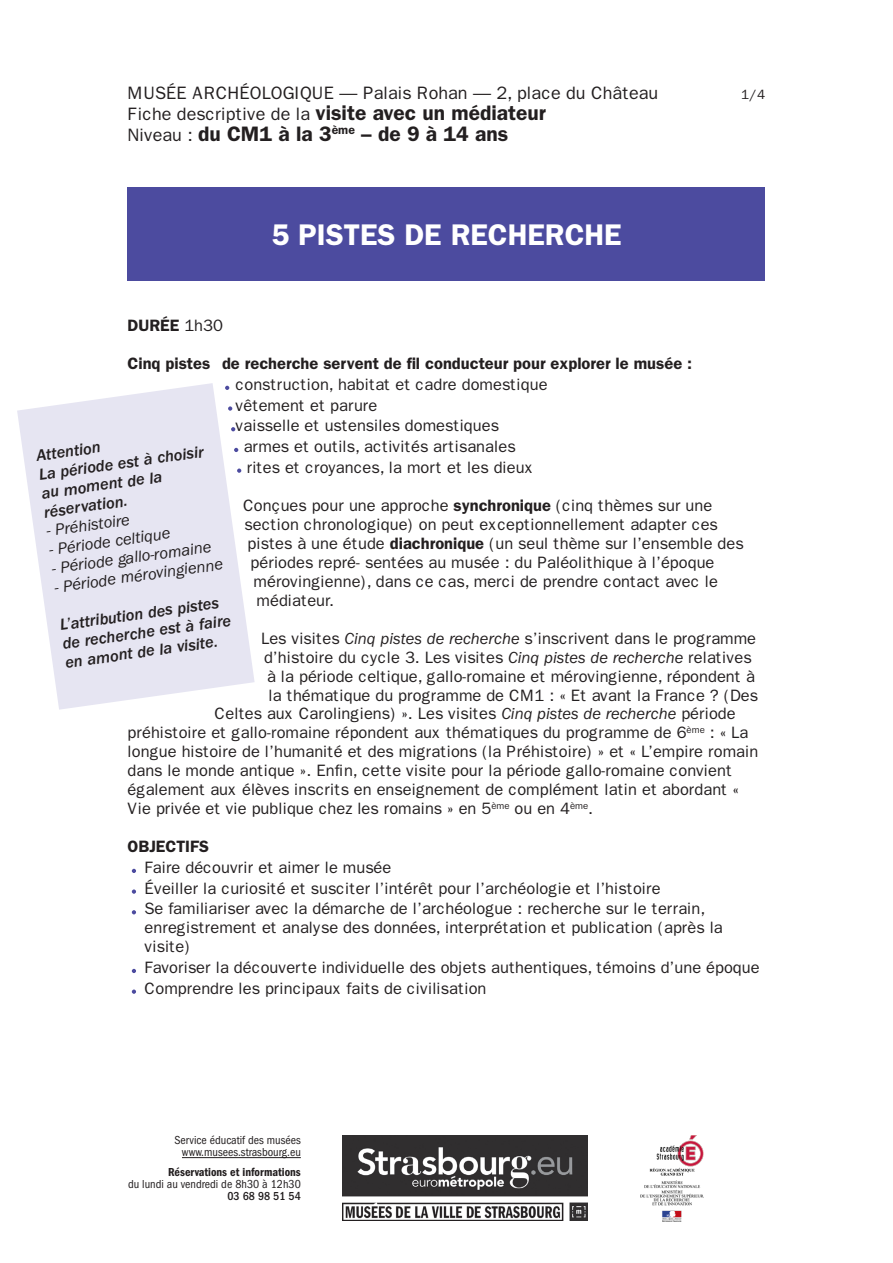
<style>
.page{position:relative;width:893px;height:1263px;background:#fff}
.page>*{position:absolute;margin:0;border:0;box-sizing:border-box;transform-origin:0 0}
.t1{font:600 30px "Franklin Gothic";color:#fff}
.t2{font:600 21px "Franklin Gothic";color:#231f20}
.t3{font:18px "Franklin Gothic";color:#231f20}
.t4{font:16.5px/18.9px "Franklin Gothic";color:#231f20}
.t5{font:italic 500 16.5px/18.9px "Franklin Gothic";color:#231f20}
.t6{font:600 16.5px "Franklin Gothic";color:#231f20}
.t7{font:italic 16.5px "Franklin Gothic";color:#231f20}
.t8{font:13.5px "Franklin Gothic";color:#231f20}
.t9{font:condensed 12px "Franklin Gothic";color:#231f20}
.t10{font:600 condensed 12px "Franklin Gothic";color:#231f20}
.t11{font:500 condensed 12px "Franklin Gothic";color:#231f20}
.s1{font-weight:400;font-size:18px}
.s2{font-weight:400}
.s3{font-weight:600}
.s4{font-style:italic}
</style>
<div class="page">
<div style="left:128px;top:187px;width:637px;height:94px;background:#4c4b9f"></div>
<svg style="left:132px;top:869px;width:4px;height:4px"></svg>
<svg style="left:132px;top:889px;width:4px;height:5px"></svg>
<svg style="left:132px;top:910px;width:4px;height:4px"></svg>
<svg style="left:132px;top:969px;width:4px;height:4px"></svg>
<svg style="left:132px;top:989px;width:4px;height:5px"></svg>
<svg style="left:17px;top:383px;width:238px;height:327px;fill:#e6e5f2"></svg>
<img style="left:343px;top:1135px;width:244px;height:85px">
<img style="left:641px;top:1135px;width:63px;height:86px">
<hr style="left:182px;top:1157px;width:119px;height:1px;background:#231f20">
<p class="t3" style="left:128px;top:82px;width:532px">MUSÉE ARCHÉOLOGIQUE — Palais Rohan — 2, place du Château</p>
<p class="t8" style="left:741px;top:86px;width:26px">1/4</p>
<p class="t2" style="left:128px;top:100px;width:420px"><span class="s1">Fiche descriptive de la</span> visite avec un médiateur</p>
<p class="t2" style="left:128px;top:121px;width:382px"><span class="s1">Niveau :</span> du CM1 à la 3<sup>ème</sup> – de 9 à 14 ans</p>
<p class="t1" style="left:271px;top:217px;width:352px">5 PISTES DE RECHERCHE</p>
<p class="t6" style="left:128px;top:316px;width:97px">DURÉE <span class="s2">1h30</span></p>
<p class="t6" style="left:128px;top:354px;width:566px">Cinq pistes de recherche servent de fil conducteur pour explorer le musée :</p>
<p class="t4" style="left:236px;top:375px;width:314px">construction, habitat et cadre domestique</p>
<p class="t4" style="left:236px;top:396px;width:143px">vêtement et parure</p>
<p class="t4" style="left:236px;top:416px;width:265px">vaisselle et ustensiles domestiques</p>
<p class="t4" style="left:244px;top:437px;width:273px">armes et outils, activités artisanales</p>
<p class="t4" style="left:247px;top:458px;width:288px">rites et croyances, la mort et les dieux</p>
<p class="t4" style="left:243px;top:496px;width:471px">Conçues pour une approche <span class="s3">synchronique</span> (cinq thèmes sur une</p>
<p class="t4" style="left:245px;top:515px;width:475px">section chronologique) on peut exceptionnellement adapter ces</p>
<p class="t4" style="left:248px;top:534px;width:497px">pistes à une étude <span class="s3">diachronique</span> (un seul thème sur l’ensemble des</p>
<p class="t4" style="left:251px;top:553px;width:465px">périodes repré- sentées au musée : du Paléolithique à l’époque</p>
<p class="t4" style="left:254px;top:572px;width:466px">mérovingienne), dans ce cas, merci de prendre contact avec le</p>
<p class="t4" style="left:257px;top:591px;width:79px">médiateur.</p>
<p class="t4" style="left:261px;top:629px;width:497px">Les visites <span class="s4">Cinq pistes de recherche</span> s’inscrivent dans le programme</p>
<p class="t4" style="left:264px;top:648px;width:489px">d’histoire du cycle 3. Les visites <span class="s4">Cinq pistes de recherche</span> relatives</p>
<p class="t4" style="left:267px;top:667px;width:489px">à la période celtique, gallo-romaine et mérovingienne, répondent à</p>
<p class="t4" style="left:269px;top:685px;width:491px">la thématique du programme de CM1 : « Et avant la France ? (Des</p>
<p class="t4" style="left:215px;top:704px;width:523px">Celtes aux Carolingiens) ». Les visites <span class="s4">Cinq pistes de recherche</span> période</p>
<p class="t4" style="left:128px;top:723px;width:622px">préhistoire et gallo-romaine répondent aux thématiques du programme de 6<sup>ème</sup> : « La</p>
<p class="t4" style="left:128px;top:742px;width:632px">longue histoire de l’humanité et des migrations (la Préhistoire) » et « L’empire romain</p>
<p class="t4" style="left:128px;top:761px;width:606px">dans le monde antique ». Enfin, cette visite pour la période gallo-romaine convient</p>
<p class="t4" style="left:128px;top:780px;width:613px">également aux élèves inscrits en enseignement de complément latin et abordant «</p>
<p class="t4" style="left:128px;top:799px;width:467px">Vie privée et vie publique chez les romains » en 5<sup>ème</sup> ou en 4<sup>ème</sup>.</p>
<p class="t6" style="left:128px;top:837px;width:83px">OBJECTIFS</p>
<p class="t4" style="left:145px;top:858px;width:248px">Faire découvrir et aimer le musée</p>
<p class="t4" style="left:145px;top:879px;width:518px">Éveiller la curiosité et susciter l’intérêt pour l’archéologie et l’histoire</p>
<p class="t4" style="left:145px;top:899px;width:580px">Se familiariser avec la démarche de l’archéologue : recherche sur le terrain, enregistrement et analyse des données, interprétation et publication (après la visite)</p>
<p class="t4" style="left:145px;top:958px;width:617px">Favoriser la découverte individuelle des objets authentiques, témoins d’une époque</p>
<p class="t4" style="left:145px;top:979px;width:343px">Comprendre les principaux faits de civilisation</p>
<p class="t5" style="left:35px;top:446px;width:66px;rotate:-8deg">Attention</p>
<p class="t5" style="left:38px;top:465px;width:168px;rotate:-8deg">La période est à choisir au moment de la réservation.</p>
<p class="t7" style="left:46px;top:522px;width:85px;rotate:-8deg">- Préhistoire</p>
<p class="t7" style="left:48px;top:541px;width:123px;rotate:-8deg">- Période celtique</p>
<p class="t7" style="left:51px;top:559px;width:162px;rotate:-8deg">- Période gallo-romaine</p>
<p class="t7" style="left:54px;top:578px;width:171px;rotate:-8deg">- Période mérovingienne</p>
<p class="t5" style="left:59px;top:616px;width:171px;rotate:-8deg">L’attribution des pistes de recherche est à faire en amont de la visite.</p>
<p class="t9" style="left:175px;top:1134px;width:128px">Service éducatif des musées</p>
<p class="t9" style="left:182px;top:1146px;width:120px">www.musees.strasbourg.eu</p>
<p class="t10" style="left:168px;top:1165px;width:134px">Réservations et informations</p>
<p class="t9" style="left:128px;top:1177px;width:174px">du lundi au vendredi de 8h30 à 12h30</p>
<p class="t11" style="left:228px;top:1189px;width:75px">03 68 98 51 54</p>
</div>
